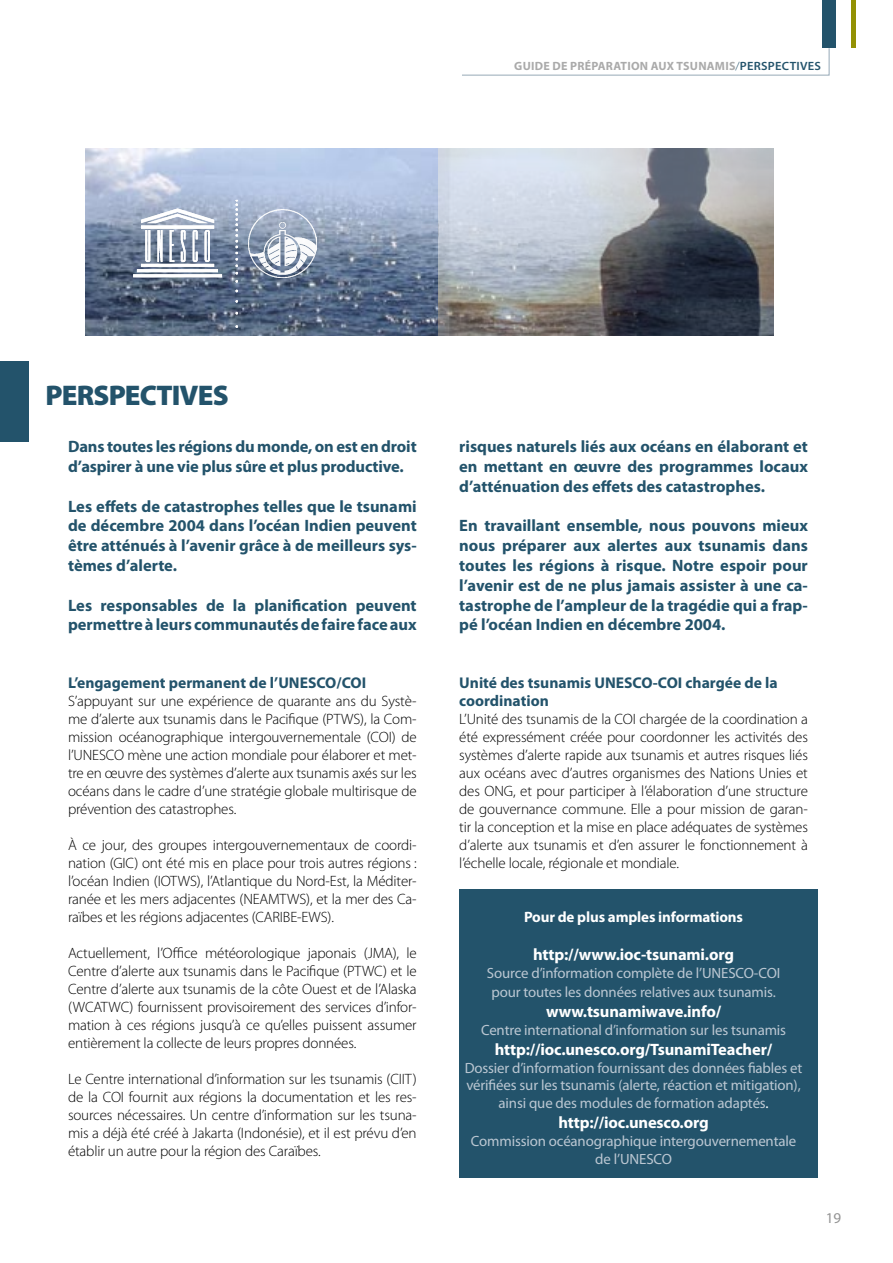
<style>
.page{position:relative;width:893px;height:1263px;background:#fff}
.page>*{position:absolute;margin:0;border:0;box-sizing:border-box;transform-origin:0 0}
.t1{font:900 28.5px "Myriad Pro";letter-spacing:-.03em;color:#23536b}
.t2{font:700 16.5px/19.8px "Myriad Pro";color:#23536b;text-align:justify}
.t3{font:700 16.5px "Myriad Pro";letter-spacing:-.01em;color:#fff}
.t4{font:700 15.6px/18px "Myriad Pro";color:#23536b}
.t5{font:300 15px/18px "Myriad Pro";letter-spacing:-.01em;color:#000;text-align:justify}
.t6{font:700 15px "Myriad Pro";letter-spacing:-.01em;color:#fff}
.t7{font:15px "Myriad Pro";color:#939393}
.t8{font:14.85px/17.9px "Myriad Pro";letter-spacing:-.01em;color:#bbc7d2;text-align:center}
.t9{font:700 12px "Myriad Pro";letter-spacing:.02em;color:#aaa}
.s1{font-weight:300;color:#23536b}
.s2{font-weight:600;color:#23536b}
.s3{color:#fff}
</style>
<div class="page">
<div style="left:459px;top:890px;width:359px;height:288px;background:#23536b"></div>
<svg style="left:462px;top:48px;width:368px;height:28px"></svg>
<div style="left:822px;top:0;width:13px;height:48px;background:#23536b"></div>
<div style="left:851px;top:0;width:5px;height:48px;background:#939104"></div>
<img style="left:85px;top:149px;width:689px;height:187px">
<div style="left:0;top:361px;width:28px;height:80px;background:#23536b"></div>
<img style="left:85px;top:200px;width:152px;height:136px">
<img style="left:249px;top:210px;width:68px;height:68px">
<img style="left:439px;top:149px;width:335px;height:186px">
<p class="t9" style="left:514px;top:59px;width:308px">GUIDE DE PRÉPARATION AUX TSUNAMIS<span class="s1">/</span><span class="s2">PERSPECTIVES</span></p>
<h1 class="t1" style="left:46px;top:379px;width:185px">PERSPECTIVES</h1>
<p class="t2" style="left:68px;top:437px;width:350px">Dans toutes les régions du monde, on est en droit d’aspirer à une vie plus sûre et plus productive.</p>
<p class="t2" style="left:68px;top:496px;width:350px">Les effets de catastrophes telles que le tsunami de décembre 2004 dans l’océan Indien peuvent être atténués à l’avenir grâce à de meilleurs sys&shy;tèmes d’alerte.</p>
<p class="t2" style="left:68px;top:595px;width:350px">Les responsables de la planification peuvent permettre à leurs communautés de faire face aux</p>
<p class="t4" style="left:68px;top:674px;width:300px">L’engagement permanent de l’UNESCO/COI</p>
<p class="t5" style="left:68px;top:692px;width:350px">S’appuyant sur une expérience de quarante ans du Systè&shy;me d’alerte aux tsunamis dans le Pacifique (PTWS), la Com&shy;mission océanographique intergouvernementale (COI) de l’UNESCO mène une action mondiale pour élaborer et met&shy;tre en œuvre des systèmes d’alerte aux tsunamis axés sur les océans dans le cadre d’une stratégie globale multirisque de prévention des catastrophes.</p>
<p class="t5" style="left:68px;top:836px;width:350px">À ce jour, des groupes intergouvernementaux de coordi&shy;nation (GIC) ont été mis en place pour trois autres régions : l’océan Indien (IOTWS), l’Atlantique du Nord-Est, la Méditer&shy;ranée et les mers adjacentes (NEAMTWS), et la mer des Ca&shy;raïbes et les régions adjacentes (CARIBE-EWS).</p>
<p class="t5" style="left:68px;top:944px;width:350px">Actuellement, l’Office météorologique japonais (JMA), le Centre d’alerte aux tsunamis dans le Pacifique (PTWC) et le Centre d’alerte aux tsunamis de la côte Ouest et de l’Alaska (WCATWC) fournissent provisoirement des services d’infor&shy;mation à ces régions jusqu’à ce qu’elles puissent assumer entièrement la collecte de leurs propres données.</p>
<p class="t5" style="left:68px;top:1070px;width:350px">Le Centre international d’information sur les tsunamis (CIIT) de la COI fournit aux régions la documentation et les res&shy;sources nécessaires. Un centre d’information sur les tsuna&shy;mis a déjà été créé à Jakarta (Indonésie), et il est prévu d’en établir un autre pour la région des Caraïbes.</p>
<p class="t2" style="left:459px;top:437px;width:350px">risques naturels liés aux océans en élaborant et en mettant en œuvre des programmes locaux d’atténuation des effets des catastrophes.</p>
<p class="t2" style="left:459px;top:516px;width:350px">En travaillant ensemble, nous pouvons mieux nous préparer aux alertes aux tsunamis dans toutes les régions à risque. Notre espoir pour l’avenir est de ne plus jamais assister à une ca&shy;tastrophe de l’ampleur de la tragédie qui a frap&shy;pé l’océan Indien en décembre 2004.</p>
<p class="t4" style="left:459px;top:674px;width:320px">Unité des tsunamis UNESCO-COI chargée de la coordination</p>
<p class="t5" style="left:459px;top:710px;width:350px">L’Unité des tsunamis de la COI chargée de la coordination a été expressément créée pour coordonner les activités des systèmes d’alerte rapide aux tsunamis et autres risques liés aux océans avec d’autres organismes des Nations Unies et des ONG, et pour participer à l’élaboration d’une structure de gouvernance commune. Elle a pour mission de garan&shy;tir la conception et la mise en place adéquates de systèmes d’alerte aux tsunamis et d’en assurer le fonctionnement à l’échelle locale, régionale et mondiale.</p>
<p class="t6" style="left:524px;top:908px;width:220px">Pour de plus amples informations</p>
<p class="t3" style="left:533px;top:945px;width:202px">http://www.ioc-tsunami.org</p>
<p class="t8" style="left:487px;top:963px;width:295px;line-height:19.8px">Source d’information complète de l’UNESCO-COI pour toutes les données relatives aux tsunamis.</p>
<p class="t3" style="left:546px;top:1002px;width:177px">www.tsunamiwave.info/</p>
<p class="t8" style="left:481px;top:1021px;width:307px">Centre international d’information sur les tsunamis</p>
<p class="t3" style="left:495px;top:1040px;width:279px">http://ioc.unesco.org/TsunamiTeacher/</p>
<p class="t8" style="left:465px;top:1059px;width:339px">Dossier d’information fournissant des données fiables et vérifiées sur les tsunamis (alerte, réaction et mitigation), ainsi que des modules de formation adaptés<span class="s3">.</span></p>
<p class="t3" style="left:558px;top:1113px;width:152px">http://ioc.unesco.org</p>
<p class="t8" style="left:471px;top:1132px;width:327px">Commission océanographique intergouvernementale de l’UNESCO</p>
<p class="t7" style="left:826px;top:1210px;width:17px">19</p>
</div>
